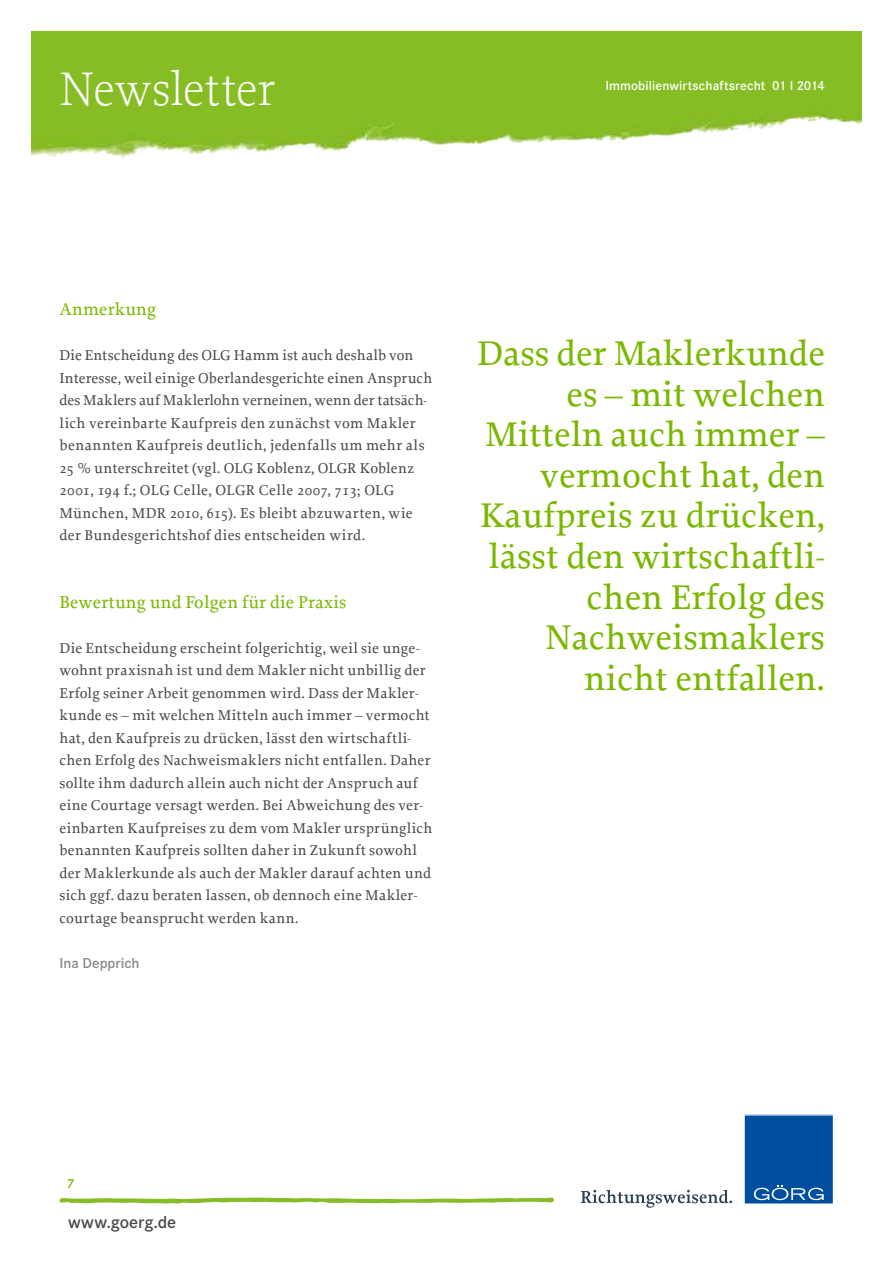
<style>
.page{position:relative;width:893px;height:1263px;background:#fff}
.page>*{position:absolute;margin:0;border:0;box-sizing:border-box;transform-origin:0 0}
.t1{font:300 49.5px "Proforma";letter-spacing:-.01em;color:#fff}
.t2{font:500 36px/40.5px "Proforma";letter-spacing:.005em;color:#7ab800;text-align:right}
.t3{font:500 18px "Proforma";letter-spacing:.01em;color:#7ab800}
.t4{font:600 18px "Corporate S";letter-spacing:-.005em;color:#4b4b4b}
.t5{font:500 15px/22.5px "Proforma";letter-spacing:.02em;color:#4b4b4b}
.t6{font:600 15px "Corporate S";color:#888}
.t7{font:600 13.5px "Corporate S";letter-spacing:.01em;color:#fff}
.t8{font:600 13.5px "Corporate S";color:#7ab800}
</style>
<div class="page">
<img style="left:32px;top:32px;width:829px;height:126px">
<div style="left:744px;top:1115px;width:89px;height:89px;background:#004f9f"></div>
<svg style="left:754px;top:1185px;width:70px;height:15px"></svg>
<svg style="left:581px;top:1190px;width:151px;height:18px"></svg>
<svg style="left:59px;top:1197px;width:495px;height:7px"></svg>
<h1 class="t1" style="left:60px;top:59px;width:217px">Newsletter</h1>
<p class="t7" style="left:605px;top:78px;width:221px">Immobilienwirtschaftsrecht 01 I 2014</p>
<p class="t3" style="left:60px;top:298px;width:98px">Anmerkung</p>
<p class="t5" style="left:60px;top:344px;width:374px">Die Entscheidung des OLG Hamm ist auch deshalb von Interesse, weil einige Oberlandesgerichte einen Anspruch des Maklers auf Maklerlohn verneinen, wenn der tatsäch&shy;lich vereinbarte Kaufpreis den zunächst vom Makler benannten Kaufpreis deutlich, jedenfalls um mehr als 25 % unterschreitet (vgl. OLG Koblenz, OLGR Koblenz 2001, 194 f.; OLG Celle, OLGR Celle 2007, 713; OLG München, MDR 2010, 615). Es bleibt abzuwarten, wie der Bundesgerichtshof dies entscheiden wird.</p>
<p class="t3" style="left:60px;top:591px;width:289px">Bewertung und Folgen für die Praxis</p>
<p class="t5" style="left:60px;top:636px;width:374px">Die Entscheidung erscheint folgerichtig, weil sie unge&shy;wohnt praxisnah ist und dem Makler nicht unbillig der Erfolg seiner Arbeit genommen wird. Dass der Makler&shy;kunde es – mit welchen Mitteln auch immer – vermocht hat, den Kaufpreis zu drücken, lässt den wirtschaftli&shy;chen Erfolg des Nachweismaklers nicht entfallen. Daher sollte ihm dadurch allein auch nicht der Anspruch auf eine Courtage versagt werden. Bei Abweichung des ver&shy;einbarten Kaufpreises zu dem vom Makler ursprünglich benannten Kaufpreis sollten daher in Zukunft sowohl der Maklerkunde als auch der Makler darauf achten und sich ggf. dazu beraten lassen, ob dennoch eine Makler&shy;courtage beansprucht werden kann.</p>
<p class="t6" style="left:60px;top:954px;width:82px">Ina Depprich</p>
<h2 class="t2" style="left:477px;top:333px;width:349px">Dass der Maklerkunde es – mit welchen<br>Mitteln auch immer – vermocht hat, den<br>Kaufpreis zu drücken, lässt den wirtschaftli&shy;chen Erfolg des<br>Nachweismaklers nicht entfallen.</h2>
<p class="t8" style="left:67px;top:1175px;width:9px">7</p>
<p class="t4" style="left:68px;top:1212px;width:110px">www.goerg.de</p>
</div>
